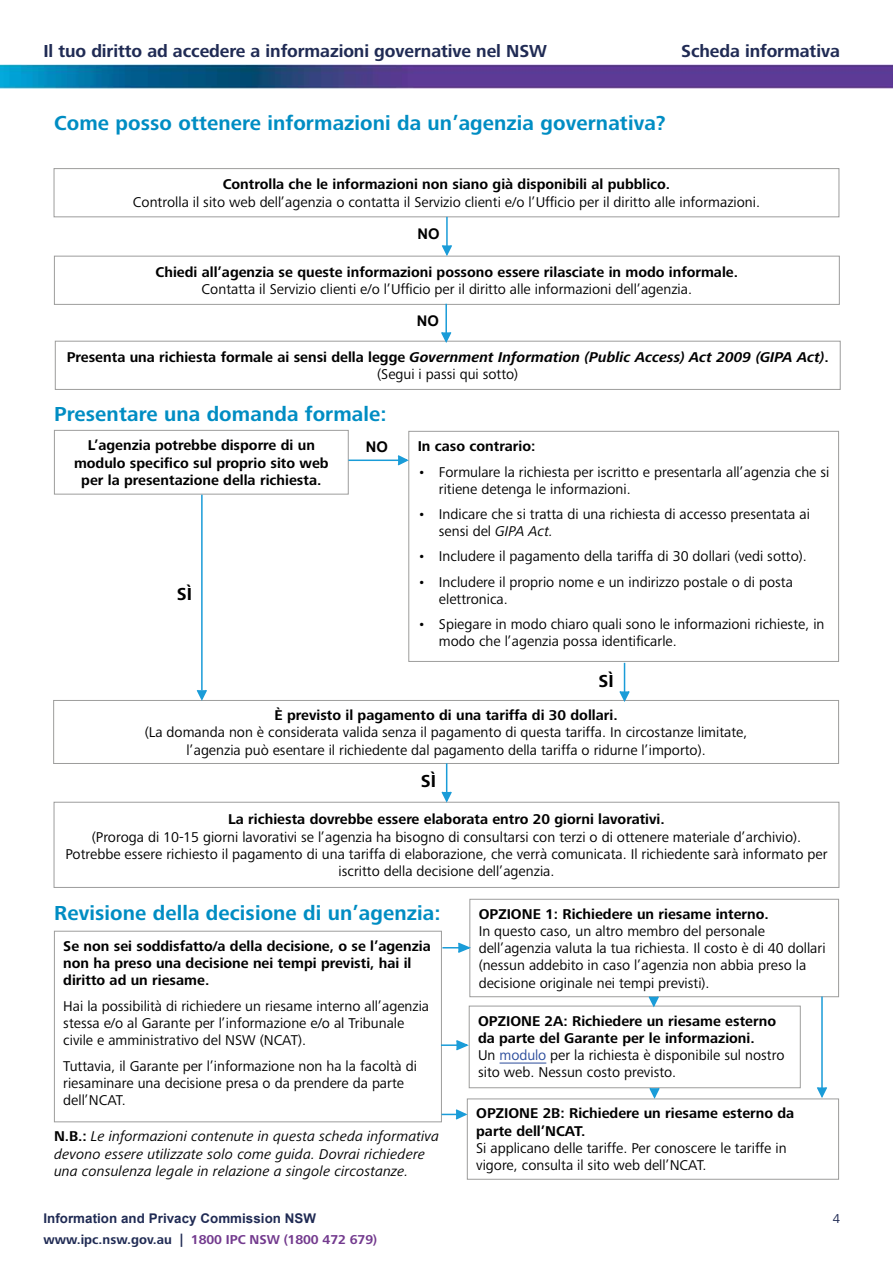
<style>
.page{position:relative;width:893px;height:1263px;background:#fff}
.page>*{position:absolute;margin:0;border:0;box-sizing:border-box;transform-origin:0 0}
.t1{font:700 21px "Frutiger Next LTW1 G";letter-spacing:.005em;color:#008dc3}
.t2{font:700 18px "Frutiger Next LTW1 G";letter-spacing:-.005em;color:#202b54}
.t3{font:700 18px "Frutiger Next LTW1 G";color:#000}
.t4{font:14.7px/17.2px "Frutiger Next LTW1 G";color:#000}
.t5{font:700 14.7px/17.2px "Frutiger Next LTW1 G";color:#000}
.t6{font:italic 14.7px/17.2px "Frutiger Next LTW1 G";letter-spacing:.005em;color:#000}
.t7{font:italic 700 14.7px/17.2px "Frutiger Next LTW1 G";letter-spacing:.005em;color:#000;text-align:center}
.t8{font:700 14.7px "Arial";color:#000}
.t9{font:700 13.35px "Frutiger Next LTW1 G";letter-spacing:-.005em;color:#733a8e}
.t10{font:700 13.35px "Arial";letter-spacing:.005em;color:#202b54}
.t11{font:13.35px "Frutiger Next LTW1 G";color:#202b54}
.s1{font-style:normal}
.s2{font-weight:400;font-style:normal}
.s3{font-style:italic}
.s4{font-weight:700;font-style:normal}
.s5{font-weight:400}
.s6{font-weight:400;color:#2a4b9b}
.s7{color:#202b54}
</style>
<div class="page">
<img style="left:0;top:65px;width:892px;height:23px">
<div style="left:54px;top:168px;width:785px;height:49px;border:1px solid #9d9d9c"></div>
<div style="left:54px;top:256px;width:785px;height:49px;border:1px solid #9d9d9c"></div>
<div style="left:55px;top:341px;width:785px;height:49px;border:1px solid #9d9d9c"></div>
<div style="left:53px;top:700px;width:785px;height:64px;border:1px solid #9d9d9c"></div>
<div style="left:54px;top:802px;width:785px;height:86px;border:1px solid #9d9d9c"></div>
<div style="left:54px;top:430px;width:294px;height:65px;border:1px solid #9d9d9c"></div>
<div style="left:469px;top:899px;width:369px;height:98px;border:1px solid #9d9d9c"></div>
<hr style="left:499px;top:1063px;width:47px;height:1px;background:#2a4b9b">
<div style="left:469px;top:1006px;width:331px;height:82px;border:1px solid #9d9d9c"></div>
<div style="left:467px;top:1099px;width:371px;height:81px;border:1px solid #9d9d9c"></div>
<div style="left:408px;top:431px;width:430px;height:231px;border:1px solid #9d9d9c"></div>
<div style="left:54px;top:931px;width:388px;height:191px;border:1px solid #9d9d9c"></div>
<hr style="left:446px;top:217px;width:1px;height:34px;background:#1a9cd8">
<svg style="left:440px;top:243px;width:13px;height:15px"></svg>
<hr style="left:445px;top:304px;width:2px;height:34px;background:#1a9cd8">
<svg style="left:439px;top:330px;width:13px;height:13px"></svg>
<hr style="left:623px;top:663px;width:2px;height:34px;background:#1a9cd8">
<svg style="left:618px;top:689px;width:13px;height:13px"></svg>
<hr style="left:446px;top:763px;width:1px;height:35px;background:#1a9cd8">
<svg style="left:440px;top:790px;width:13px;height:14px"></svg>
<hr style="left:348px;top:460px;width:52px;height:1px;background:#1a9cd8">
<svg style="left:396px;top:454px;width:14px;height:13px"></svg>
<svg style="left:442px;top:941px;width:29px;height:13px"></svg>
<svg style="left:441px;top:1039px;width:29px;height:13px"></svg>
<svg style="left:441px;top:1108px;width:28px;height:13px"></svg>
<svg style="left:647px;top:995px;width:13px;height:13px"></svg>
<svg style="left:648px;top:1086px;width:13px;height:15px"></svg>
<hr style="left:201px;top:495px;width:2px;height:195px;background:#1a9cd8">
<svg style="left:195px;top:688px;width:13px;height:14px"></svg>
<hr style="left:821px;top:997px;width:1px;height:91px;background:#1a9cd8">
<svg style="left:815px;top:1085px;width:13px;height:15px"></svg>
<p class="t2" style="left:43px;top:40px;width:505px">Il tuo diritto ad accedere a informazioni governative nel NSW</p>
<p class="t2" style="left:681px;top:40px;width:160px">Scheda informativa</p>
<h1 class="t1" style="left:54px;top:111px;width:613px">Come posso ottenere informazioni da un’agenzia governativa?</h1>
<p class="t5" style="left:223px;top:176px;width:449px">Controlla che le informazioni non siano già disponibili al pubblico.</p>
<p class="t4" style="left:133px;top:194px;width:628px">Controlla il sito web dell’agenzia o contatta il Servizio clienti e/o l’Ufficio per il diritto alle informazioni.</p>
<p class="t8" style="left:417px;top:225px;width:24px">NO</p>
<p class="t5" style="left:156px;top:264px;width:584px">Chiedi all’agenzia se queste informazioni possono essere rilasciate in modo informale.</p>
<p class="t4" style="left:202px;top:281px;width:492px">Contatta il Servizio clienti e/o l’Ufficio per il diritto alle informazioni dell’agenzia.</p>
<p class="t8" style="left:417px;top:312px;width:24px">NO</p>
<p class="t7" style="left:67px;top:349px;width:763px"><span class="s1">Presenta una richiesta formale ai sensi della legge</span> Government Information (Public Access) Act 2009 (GIPA Act)<span class="s1">. </span><span class="s2">(Segui i passi qui sotto)</span></p>
<h1 class="t1" style="left:54px;top:401px;width:334px">Presentare una domanda formale:</h1>
<p class="t5" style="left:74px;top:437px;width:256px;text-align:center">L’agenzia potrebbe disporre di un modulo specifico sul proprio sito web per la presentazione della richiesta.</p>
<p class="t3" style="left:177px;top:584px;width:17px">SÌ</p>
<p class="t8" style="left:366px;top:437px;width:24px">NO</p>
<p class="t5" style="left:417px;top:438px;width:119px">In caso contrario:</p>
<p class="t4" style="left:439px;top:463px;width:392px;text-indent:-21px">• Formulare la richiesta per iscritto e presentarla all’agenzia che si ritiene detenga le informazioni.</p>
<p class="t4" style="left:439px;top:506px;width:372px;text-indent:-21px">• Indicare che si tratta di una richiesta di accesso presentata ai sensi del <span class="s3">GIPA Act.</span></p>
<p class="t4" style="left:417px;top:548px;width:390px">• Includere il pagamento della tariffa di 30 dollari (vedi sotto).</p>
<p class="t4" style="left:439px;top:574px;width:355px;text-indent:-21px">• Includere il proprio nome e un indirizzo postale o di posta elettronica.</p>
<p class="t4" style="left:439px;top:616px;width:387px;text-indent:-21px">• Spiegare in modo chiaro quali sono le informazioni richieste, in modo che l’agenzia possa identificarle.</p>
<p class="t3" style="left:598px;top:670px;width:17px">SÌ</p>
<p class="t5" style="left:274px;top:707px;width:344px">È previsto il pagamento di una tariffa di 30 dollari.</p>
<p class="t4" style="left:145px;top:724px;width:604px;text-align:center">(La domanda non è considerata valida senza il pagamento di questa tariffa. In circostanze limitate, l’agenzia può esentare il richiedente dal pagamento della tariffa o ridurne l’importo).</p>
<p class="t3" style="left:421px;top:771px;width:17px">SÌ</p>
<p class="t5" style="left:228px;top:811px;width:438px">La richiesta dovrebbe essere elaborata entro 20 giorni lavorativi.</p>
<p class="t4" style="left:65px;top:828px;width:763px;text-align:center">(Proroga di 10-15 giorni lavorativi se l’agenzia ha bisogno di consultarsi con terzi o di ottenere materiale d’archivio).<br>Potrebbe essere richiesto il pagamento di una tariffa di elaborazione, che verrà comunicata. Il richiedente sarà informato per iscritto della decisione dell’agenzia.</p>
<h1 class="t1" style="left:54px;top:901px;width:388px">Revisione della decisione di un’agenzia:</h1>
<p class="t5" style="left:63px;top:938px;width:369px">Se non sei soddisfatto/a della decisione, o se l’agenzia non ha preso una decisione nei tempi previsti, hai il diritto ad un riesame.</p>
<p class="t4" style="left:63px;top:998px;width:367px">Hai la possibilità di richiedere un riesame interno all’agenzia stessa e/o al Garante per l’informazione e/o al Tribunale civile e amministrativo del NSW (NCAT).</p>
<p class="t4" style="left:63px;top:1058px;width:355px">Tuttavia, il Garante per l’informazione non ha la facoltà di riesaminare una decisione presa o da prendere da parte dell’NCAT.</p>
<p class="t6" style="left:54px;top:1128px;width:386px"><span class="s4">N.B.:</span> Le informazioni contenute in questa scheda informativa devono essere utilizzate solo come guida. Dovrai richiedere una consulenza legale in relazione a singole circostanze.</p>
<p class="t5" style="left:478px;top:906px;width:292px">OPZIONE 1: Richiedere un riesame interno.</p>
<p class="t4" style="left:478px;top:923px;width:348px">In questo caso, un altro membro del personale dell’agenzia valuta la tua richiesta. Il costo è di 40 dollari (nessun addebito in caso l’agenzia non abbia preso la decisione originale nei tempi previsti).</p>
<p class="t5" style="left:478px;top:1012px;width:308px">OPZIONE 2A: Richiedere un riesame esterno da parte del Garante per le informazioni.<br><span class="s5">Un</span> <span class="s6">modulo</span> <span class="s5">per la richiesta è disponibile sul nostro sito web. Nessun costo previsto.</span></p>
<p class="t5" style="left:476px;top:1105px;width:319px">OPZIONE 2B: Richiedere un riesame esterno da parte dell’NCAT.</p>
<p class="t4" style="left:476px;top:1140px;width:312px">Si applicano delle tariffe. Per conoscere le tariffe in vigore, consulta il sito web dell’NCAT.</p>
<p class="t10" style="left:43px;top:1209px;width:274px">Information and Privacy Commission NSW</p>
<p class="t11" style="left:832px;top:1211px;width:9px">4</p>
<p class="t9" style="left:43px;top:1232px;width:335px"><span class="s7">www.ipc.nsw.gov.au |</span> 1800 IPC NSW (1800 472 679)</p>
</div>
